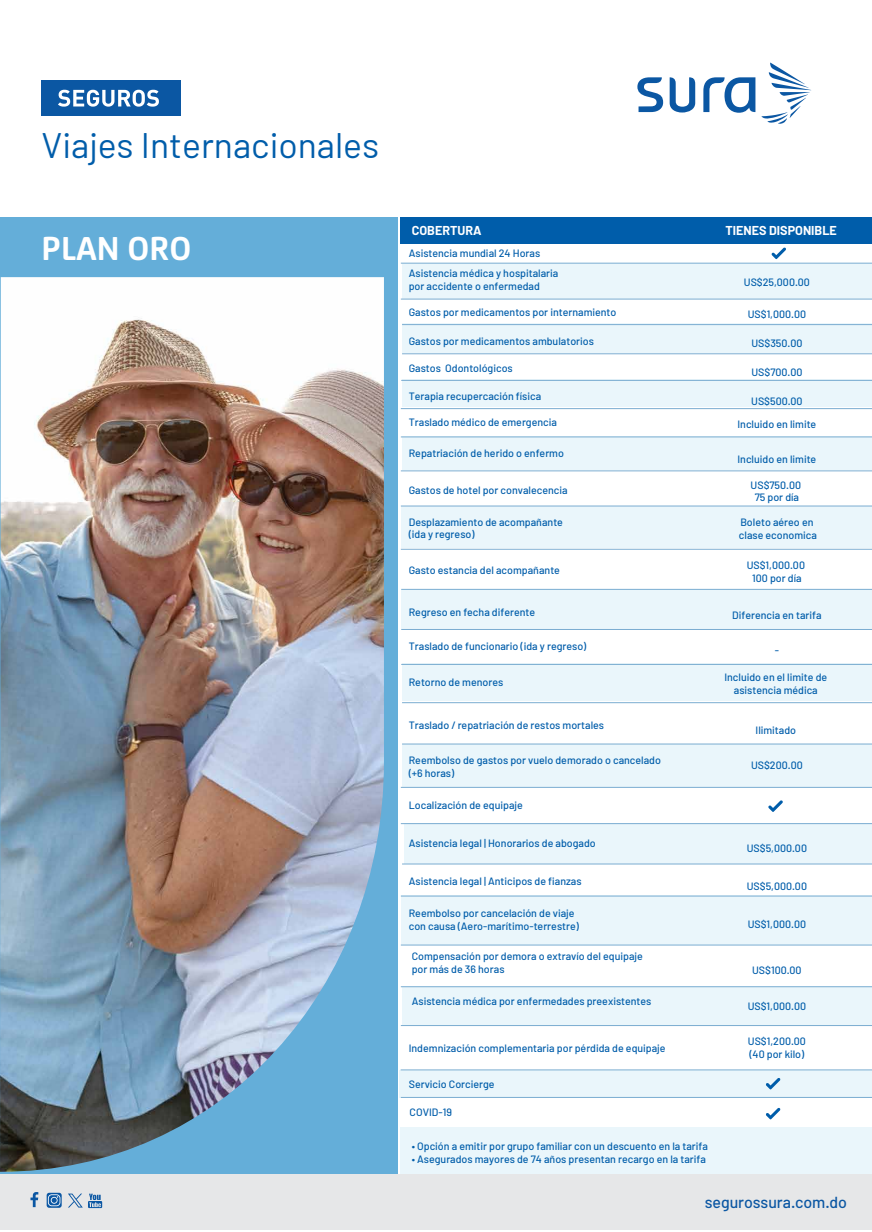
<style>
.page{position:relative;width:872px;height:1232px;background:#fff}
.page>*{position:absolute;margin:0;border:0;box-sizing:border-box;transform-origin:0 0}
.t1{font:35.47px "Barlow";color:#005daa}
.t2{font:700 35.47px "FS Joey";color:#fff}
.t3{font:500 15.98px "Barlow";color:#0b57a3}
.t4{font:700 12.6px "Barlow";color:#fff}
.t5{font:500 10.65px/12.8px "Barlow";color:#005daa}
</style>
<div class="page">
<div style="left:399px;top:1070px;width:472px;height:27px;background:#eaf6fb"></div>
<div style="left:402px;top:986px;width:469px;height:39px;background:#eaf6fb"></div>
<div style="left:402px;top:263px;width:469px;height:35px;background:#eaf6fb"></div>
<div style="left:402px;top:323px;width:469px;height:29px;background:#eaf6fb"></div>
<div style="left:402px;top:379px;width:469px;height:27px;background:#eaf6fb"></div>
<div style="left:402px;top:435px;width:469px;height:34px;background:#eaf6fb"></div>
<div style="left:401px;top:506px;width:470px;height:42px;background:#eaf6fb"></div>
<div style="left:401px;top:589px;width:470px;height:40px;background:#eaf6fb"></div>
<div style="left:402px;top:663px;width:469px;height:38px;background:#eaf6fb"></div>
<div style="left:402px;top:744px;width:469px;height:42px;background:#eaf6fb"></div>
<div style="left:404px;top:823px;width:467px;height:40px;background:#eaf6fb"></div>
<div style="left:400px;top:1127px;width:471px;height:47px;background:#eaf6fb"></div>
<div style="left:401px;top:895px;width:470px;height:50px;background:#eaf6fb"></div>
<div style="left:400px;top:217px;width:471px;height:26px;background:#005daa"></div>
<hr style="left:401px;top:629px;width:470px;height:1px;background:#7badd1">
<hr style="left:401px;top:263px;width:470px;height:1px;background:#7badd1">
<hr style="left:401px;top:299px;width:470px;height:1px;background:#7badd1">
<hr style="left:402px;top:324px;width:469px;height:1px;background:#7badd1">
<hr style="left:402px;top:353px;width:469px;height:1px;background:#7badd1">
<hr style="left:401px;top:380px;width:470px;height:1px;background:#7badd1">
<hr style="left:401px;top:408px;width:470px;height:1px;background:#7badd1">
<hr style="left:401px;top:436px;width:470px;height:1px;background:#7badd1">
<hr style="left:401px;top:505px;width:470px;height:1px;background:#7badd1">
<hr style="left:401px;top:549px;width:470px;height:1px;background:#7badd1">
<hr style="left:401px;top:589px;width:470px;height:1px;background:#7badd1">
<hr style="left:401px;top:664px;width:470px;height:1px;background:#7badd1">
<hr style="left:402px;top:702px;width:469px;height:1px;background:#7badd1">
<hr style="left:402px;top:743px;width:469px;height:1px;background:#7badd1">
<hr style="left:401px;top:787px;width:470px;height:1px;background:#7badd1">
<hr style="left:401px;top:823px;width:470px;height:1px;background:#7badd1">
<hr style="left:402px;top:863px;width:469px;height:1px;background:#7badd1">
<hr style="left:401px;top:895px;width:470px;height:1px;background:#7badd1">
<hr style="left:401px;top:944px;width:470px;height:1px;background:#7badd1">
<hr style="left:401px;top:986px;width:470px;height:1px;background:#7badd1">
<hr style="left:401px;top:1025px;width:470px;height:1px;background:#7badd1">
<hr style="left:401px;top:470px;width:470px;height:1px;background:#7badd1">
<hr style="left:400px;top:1069px;width:471px;height:1px;background:#7badd1">
<hr style="left:401px;top:1097px;width:470px;height:1px;background:#7badd1">
<div style="left:0;top:217px;width:398px;height:957px;background:#64aed9"></div>
<div style="left:42px;top:80px;width:139px;height:36px;background:#0b57a3"></div>
<svg style="left:58px;top:90px;width:101px;height:17px"></svg>
<svg style="left:637px;top:77px;width:118px;height:36px"></svg>
<svg style="left:761px;top:63px;width:50px;height:61px"></svg>
<div style="left:0;top:1174px;width:871px;height:56px;background:#e6e7e8"></div>
<svg style="left:30px;top:1192px;width:8px;height:15px"></svg>
<svg style="left:47px;top:1192px;width:15px;height:15px"></svg>
<svg style="left:48px;top:1194px;width:12px;height:12px"></svg>
<svg style="left:68px;top:1193px;width:34px;height:15px"></svg>
<img style="left:0;top:277px;width:384px;height:894px">
<svg style="left:771px;top:247px;width:15px;height:12px"></svg>
<svg style="left:768px;top:800px;width:14px;height:12px"></svg>
<svg style="left:766px;top:1078px;width:14px;height:11px"></svg>
<svg style="left:766px;top:1107px;width:14px;height:12px"></svg>
<h1 class="t1" style="left:42px;top:133px;width:339px">Viajes Internacionales</h1>
<h1 class="t2" style="left:42px;top:227px;width:151px">PLAN ORO</h1>
<p class="t4" style="left:411px;top:223px;width:71px">COBERTURA</p>
<p class="t4" style="left:725px;top:223px;width:113px">TIENES DISPONIBLE</p>
<p class="t5" style="left:408px;top:244px;width:151px;line-height:20px">Asistencia mundial 24 Horas<br>Asistencia médica y hospitalaria</p>
<p class="t5" style="left:408px;top:280px;width:133px">por accidente o enfermedad</p>
<p class="t5" style="left:408px;top:307px;width:209px">Gastos por medicamentos por internamiento</p>
<p class="t5" style="left:408px;top:335px;width:187px">Gastos por medicamentos ambulatorios</p>
<p class="t5" style="left:408px;top:362px;width:105px">Gastos Odontológicos</p>
<p class="t5" style="left:408px;top:391px;width:134px">Terapia recupercación física</p>
<p class="t5" style="left:408px;top:416px;width:150px">Traslado médico de emergencia</p>
<p class="t5" style="left:408px;top:447px;width:157px">Repatriación de herido o enfermo</p>
<p class="t5" style="left:408px;top:484px;width:160px">Gastos de hotel por convalecencia</p>
<p class="t5" style="left:408px;top:516px;width:156px">Desplazamiento de acompañante (ida y regreso)</p>
<p class="t5" style="left:408px;top:564px;width:153px">Gasto estancia del acompañante</p>
<p class="t5" style="left:408px;top:606px;width:128px">Regreso en fecha diferente</p>
<p class="t5" style="left:408px;top:641px;width:179px">Traslado de funcionario (ida y regreso)</p>
<p class="t5" style="left:408px;top:677px;width:96px">Retorno de menores</p>
<p class="t5" style="left:408px;top:720px;width:197px">Traslado / repatriación de restos mortales</p>
<p class="t5" style="left:408px;top:755px;width:254px">Reembolso de gastos por vuelo demorado o cancelado (+6 horas)</p>
<p class="t5" style="left:408px;top:800px;width:115px">Localización de equipaje</p>
<p class="t5" style="left:408px;top:838px;width:188px">Asistencia legal | Honorarios de abogado</p>
<p class="t5" style="left:408px;top:874px;width:174px">Asistencia legal | Anticipos de fianzas</p>
<p class="t5" style="left:408px;top:907px;width:171px">Reembolso por cancelación de viaje con causa (Aero-marítimo-terrestre)</p>
<p class="t5" style="left:411px;top:950px;width:232px">Compensación por demora o extravío del equipaje por más de 36 horas</p>
<p class="t5" style="left:411px;top:995px;width:241px">Asistencia médica por enfermedades preexistentes</p>
<p class="t5" style="left:408px;top:1042px;width:258px">Indemnización complementaria por pérdida de equipaje</p>
<p class="t5" style="left:408px;top:1078px;width:87px">Servicio Corcierge</p>
<p class="t5" style="left:409px;top:1106px;width:44px">COVID-19</p>
<p class="t5" style="left:411px;top:1140px;width:298px">ï Opción a emitir por grupo familiar con un descuento en la tarifa ï Asegurados mayores de 74 años presentan recargo en la tarifa</p>
<p class="t5" style="left:743px;top:277px;width:67px">US$25,000.00</p>
<p class="t5" style="left:747px;top:309px;width:60px">US$1,000.00</p>
<p class="t5" style="left:751px;top:337px;width:52px">US$350.00</p>
<p class="t5" style="left:751px;top:367px;width:52px">US$700.00</p>
<p class="t5" style="left:751px;top:395px;width:53px">US$500.00</p>
<p class="t5" style="left:737px;top:419px;width:80px">Incluido en limite</p>
<p class="t5" style="left:737px;top:453px;width:80px">Incluido en limite</p>
<p class="t5" style="left:750px;top:479px;width:52px;text-align:center">US$750.00<br>75 por día</p>
<p class="t5" style="left:738px;top:517px;width:80px">Boleto aéreo en clase economica</p>
<p class="t5" style="left:746px;top:559px;width:60px;text-align:center">US$1,000.00<br>100 por día</p>
<p class="t5" style="left:732px;top:609px;width:91px">Diferencia en tarifa</p>
<p class="t5" style="left:774px;top:644px;width:6px">-</p>
<p class="t5" style="left:724px;top:672px;width:104px;text-align:center">Incluido en el limite de asistencia médica</p>
<p class="t5" style="left:755px;top:724px;width:42px">Ilimitado</p>
<p class="t5" style="left:751px;top:759px;width:53px">US$200.00</p>
<p class="t5" style="left:746px;top:843px;width:62px">US$5,000.00</p>
<p class="t5" style="left:746px;top:880px;width:62px">US$5,000.00</p>
<p class="t5" style="left:747px;top:918px;width:60px">US$1,000.00</p>
<p class="t5" style="left:752px;top:964px;width:51px">US$100.00</p>
<p class="t5" style="left:747px;top:1000px;width:60px">US$1,000.00</p>
<p class="t5" style="left:747px;top:1035px;width:60px">US$1,200.00 (40 por kilo)</p>
<h2 class="t3" style="left:704px;top:1195px;width:144px">segurossura.com.do</h2>
</div>
